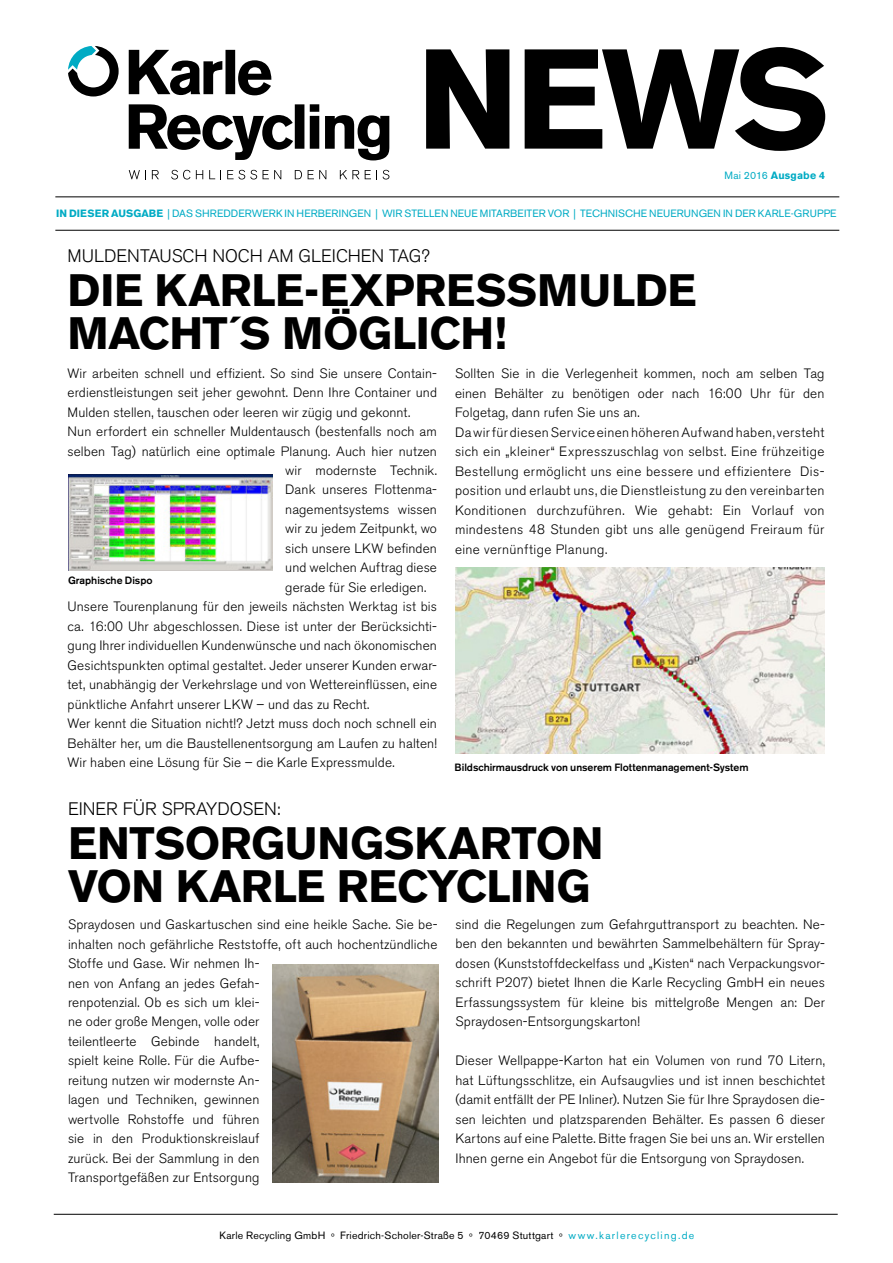
<style>
.page{position:relative;width:893px;height:1263px;background:#fff}
.page>*{position:absolute;margin:0;border:0;box-sizing:border-box;transform-origin:0 0}
.t1{font:700 140.55px "Akzidenz Grotesk BE";color:#000}
.t2{font:700 45px/43.5px "Akzidenz Grotesk BE";letter-spacing:-.005em;color:#000}
.t3{font:300 18px "Akzidenz Grotesk BE";color:#000}
.t4{font:300 13.5px/19.5px "Akzidenz Grotesk BE";letter-spacing:.01em;color:#000}
.t5{font:10.5px "Akzidenz Grotesk BE";letter-spacing:.01em;color:#00abc4}
.t6{font:10.5px "Akzidenz Grotesk BE";letter-spacing:.025em;color:#000}
.t7{font:500 10.5px "Akzidenz Grotesk BE";letter-spacing:-.005em;color:#000}
.t8{font:700 10.5px "Akzidenz Grotesk BE";letter-spacing:.015em;color:#00abc4}
.s1{font-weight:400}
.s2{font-weight:700}
.s3{color:#00abc4}
</style>
<div class="page">
<svg style="left:129px;top:170px;width:17px;height:9px"></svg>
<svg style="left:152px;top:170px;width:7px;height:9px"></svg>
<svg style="left:171px;top:170px;width:32px;height:9px"></svg>
<svg style="left:209px;top:170px;width:12px;height:9px"></svg>
<svg style="left:227px;top:170px;width:30px;height:9px"></svg>
<svg style="left:263px;top:170px;width:18px;height:9px"></svg>
<svg style="left:295px;top:170px;width:7px;height:9px"></svg>
<svg style="left:308px;top:170px;width:18px;height:9px"></svg>
<svg style="left:340px;top:170px;width:19px;height:9px"></svg>
<svg style="left:365px;top:170px;width:12px;height:9px"></svg>
<svg style="left:383px;top:170px;width:6px;height:9px"></svg>
<svg style="left:129px;top:50px;width:260px;height:110px"></svg>
<svg style="left:68px;top:46px;width:51px;height:50px"></svg>
<hr style="left:55px;top:197px;width:784px;height:1px;background:#000">
<hr style="left:55px;top:230px;width:784px;height:1px;background:#000">
<hr style="left:54px;top:1214px;width:784px;height:1px;background:#000">
<img style="left:69px;top:475px;width:203px;height:95px">
<img style="left:455px;top:567px;width:370px;height:187px">
<img style="left:272px;top:965px;width:166px;height:218px">
<h1 class="t1" style="left:417px;top:18px;width:415px">NEWS</h1>
<p class="t8" style="left:725px;top:170px;width:102px"><span class="s1">Mai 2016</span> Ausgabe 4</p>
<p class="t5" style="left:56px;top:207px;width:782px"><span class="s2">IN DIESER AUSGABE</span> | DAS SHREDDERWERK IN HERBERINGEN | WIR STELLEN NEUE MITARBEITER VOR | TECHNISCHE NEUERUNGEN IN DER KARLE-GRUPPE</p>
<h3 class="t3" style="left:68px;top:246px;width:364px">MULDENTAUSCH NOCH AM GLEICHEN TAG?</h3>
<h2 class="t2" style="left:68px;top:269px;width:630px">DIE KARLE-EXPRESSMULDE<br>MACHT´S MÖGLICH!</h2>
<p class="t4" style="left:68px;top:363px;width:371px">Wir arbeiten schnell und effizient. So sind Sie unsere Contain-</p>
<p class="t4" style="left:68px;top:383px;width:371px">erdienstleistungen seit jeher gewohnt. Denn Ihre Container und</p>
<p class="t4" style="left:68px;top:402px;width:344px">Mulden stellen, tauschen oder leeren wir zügig und gekonnt.</p>
<p class="t4" style="left:68px;top:422px;width:371px">Nun erfordert ein schneller Muldentausch (bestenfalls noch am</p>
<p class="t4" style="left:68px;top:441px;width:371px">selben Tag) natürlich eine optimale Planung. Auch hier nutzen</p>
<p class="t4" style="left:285px;top:461px;width:153px">wir modernste Technik.</p>
<p class="t4" style="left:285px;top:480px;width:153px">Dank unseres Flottenma-</p>
<p class="t4" style="left:285px;top:500px;width:153px">nagementsystems wissen</p>
<p class="t4" style="left:285px;top:519px;width:153px">wir zu jedem Zeitpunkt, wo</p>
<p class="t4" style="left:285px;top:539px;width:153px">sich unsere LKW befinden</p>
<p class="t4" style="left:285px;top:558px;width:153px">und welchen Auftrag diese</p>
<p class="t4" style="left:285px;top:578px;width:143px">gerade für Sie erledigen.</p>
<p class="t4" style="left:68px;top:597px;width:371px">Unsere Tourenplanung für den jeweils nächsten Werktag ist bis</p>
<p class="t4" style="left:68px;top:617px;width:371px">ca. 16:00 Uhr abgeschlossen. Diese ist unter der Berücksichti-</p>
<p class="t4" style="left:68px;top:636px;width:371px">gung Ihrer individuellen Kundenwünsche und nach ökonomischen</p>
<p class="t4" style="left:68px;top:656px;width:371px">Gesichtspunkten optimal gestaltet. Jeder unserer Kunden erwar-</p>
<p class="t4" style="left:68px;top:675px;width:371px">tet, unabhängig der Verkehrslage und von Wettereinflüssen, eine</p>
<p class="t4" style="left:68px;top:695px;width:303px">pünktliche Anfahrt unserer LKW – und das zu Recht.</p>
<p class="t4" style="left:68px;top:714px;width:371px">Wer kennt die Situation nicht!? Jetzt muss doch noch schnell ein</p>
<p class="t4" style="left:68px;top:734px;width:371px">Behälter her, um die Baustellenentsorgung am Laufen zu halten!</p>
<p class="t4" style="left:68px;top:753px;width:329px">Wir haben eine Lösung für Sie – die Karle Expressmulde.</p>
<p class="t7" style="left:68px;top:574px;width:86px">Graphische Dispo</p>
<p class="t4" style="left:455px;top:364px;width:371px">Sollten Sie in die Verlegenheit kommen, noch am selben Tag einen Behälter zu benötigen oder nach 16:00 Uhr für den Folgetag, dann rufen Sie uns an.<br>Da wir für diesen Service einen höheren Aufwand haben, versteht sich ein „kleiner“ Expresszuschlag von selbst. Eine frühzeitige Bestellung ermöglicht uns eine bessere und effizientere Dis&shy;position und erlaubt uns, die Dienstleistung zu den vereinbarten Konditionen durchzuführen. Wie gehabt: Ein Vorlauf von mindestens 48 Stunden gibt uns alle genügend Freiraum für eine vernünftige Planung.</p>
<p class="t7" style="left:455px;top:761px;width:295px">Bildschirmausdruck von unserem Flottenmanagement-System</p>
<h3 class="t3" style="left:68px;top:799px;width:214px">EINER FÜR SPRAYDOSEN:</h3>
<h2 class="t2" style="left:68px;top:821px;width:537px">ENTSORGUNGSKARTON<br>VON KARLE RECYCLING</h2>
<p class="t4" style="left:68px;top:915px;width:371px">Spraydosen und Gaskartuschen sind eine heikle Sache. Sie be&shy;inhalten noch gefährliche Reststoffe, oft auch hochentzündliche Stoffe und Gase. Wir nehmen Ih-<br>nen von Anfang an jedes Gefah-<br>renpotenzial. Ob es sich um klei-<br>ne oder große Mengen, volle oder<br>teilentleerte Gebinde handelt,<br>spielt keine Rolle. Für die Aufbe-<br>reitung nutzen wir modernste An-<br>lagen und Techniken, gewinnen<br>wertvolle Rohstoffe und führen<br>sie in den Produktionskreislauf<br>zurück. Bei der Sammlung in den<br>Transportgefäßen zur Entsorgung</p>
<p class="t4" style="left:455px;top:915px;width:371px;text-align:justify">sind die Regelungen zum Gefahrguttransport zu beachten. Ne&shy;ben den bekannten und bewährten Sammelbehältern für Spray&shy;dosen (Kunststoffdeckelfass und „Kisten“ nach Verpackungsvor&shy;schrift P207) bietet Ihnen die Karle Recycling GmbH ein neues Erfassungssystem für kleine bis mittelgroße Mengen an: Der Spraydosen-Entsorgungskarton!</p>
<p class="t4" style="left:455px;top:1051px;width:371px;text-align:justify">Dieser Wellpappe-Karton hat ein Volumen von rund 70 Litern, hat Lüftungsschlitze, ein Aufsaugvlies und ist innen beschichtet (damit entfällt der PE Inliner). Nutzen Sie für Ihre Spraydosen die&shy;sen leichten und platzsparenden Behälter. Es passen 6 dieser Kartons auf eine Palette. Bitte fragen Sie bei uns an. Wir erstellen Ihnen gerne ein Angebot für die Entsorgung von Spraydosen.</p>
<p class="t6" style="left:220px;top:1229px;width:476px">Karle Recycling GmbH º Friedrich-Scholer-Straße 5 º 70469 Stuttgart º <span class="s3">www.karlerecycling.de</span></p>
</div>
